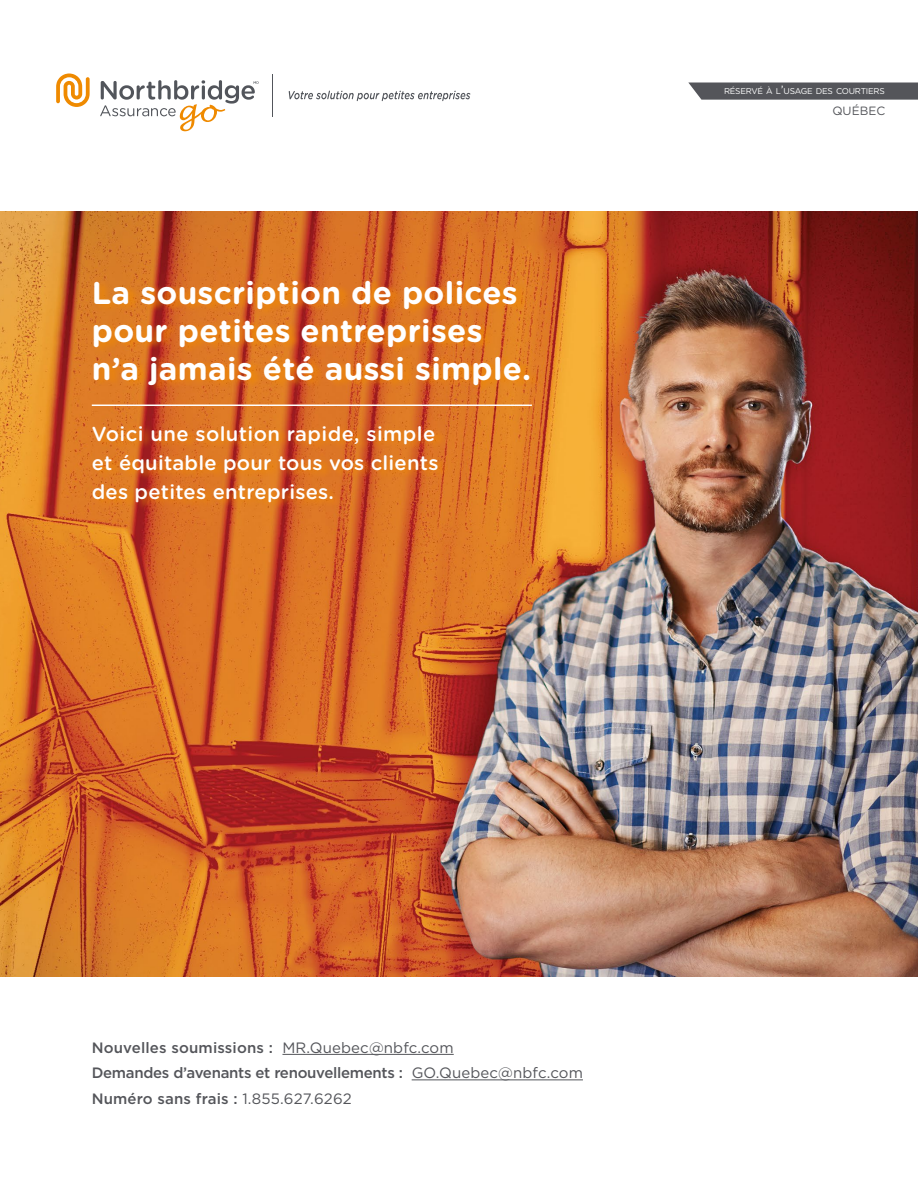
<style>
.page{position:relative;width:918px;height:1188px;background:#fff}
.page>*{position:absolute;margin:0;border:0;box-sizing:border-box;transform-origin:0 0}
.t1{font:700 31.5px/38px "Gotham Rounded";letter-spacing:.01em;color:#fff}
.t2{font:500 20.25px/29px "Gotham Rounded";letter-spacing:.01em;color:#fff}
.t3{font:500 15px/25.5px "Gotham";letter-spacing:-.02em;color:#54555a}
.t4{font:12px "Gotham Rounded";color:#54555a}
.t5{font:8.4px "Gotham Rounded";letter-spacing:-.03em;color:#fff}
.s1{font-size:12px}
.s2{font-weight:400}
</style>
<div class="page">
<hr style="left:272px;top:74px;width:1px;height:43px;background:#52555b">
<svg style="left:289px;top:91px;width:181px;height:10px"></svg>
<svg style="left:56px;top:74px;width:34px;height:33px"></svg>
<svg style="left:100px;top:80px;width:159px;height:51px"></svg>
<img style="left:0;top:212px;width:918px;height:764px">
<svg style="left:688px;top:82px;width:230px;height:18px;background:#616166"></svg>
<hr style="left:92px;top:405px;width:440px;height:1px;background:#fff">
<hr style="left:282px;top:1054px;width:172px;height:1px;background:#54555a">
<hr style="left:412px;top:1080px;width:171px;height:1px;background:#54555a">
<div style="left:94px;top:278px;width:447px;height:116px;background:#f18a00;opacity:.75"></div>
<div style="left:93px;top:424px;width:357px;height:86px;background:#f18a00;opacity:.75"></div>
<h1 class="t1" style="left:92px;top:272px;width:441px">La souscription de polices pour petites entreprises n’a jamais été aussi simple.</h1>
<h2 class="t2" style="left:92px;top:419px;width:348px">Voici une solution rapide, simple et équitable pour tous vos clients des petites entreprises.</h2>
<p class="t5" style="left:724px;top:86px;width:162px">RÉSERVÉ À L<span class="s1">’</span>USAGE DES COURTIERS</p>
<p class="t4" style="left:832px;top:102px;width:54px">QUÉBEC</p>
<p class="t3" style="left:92px;top:1035px;width:493px">Nouvelles soumissions : <span class="s2">MR.Quebec@nbfc.com<br></span>Demandes d’avenants et renouvellements : <span class="s2">GO.Quebec@nbfc.com<br></span>Numéro sans frais : <span class="s2">1.855.627.6262</span></p>
</div>
